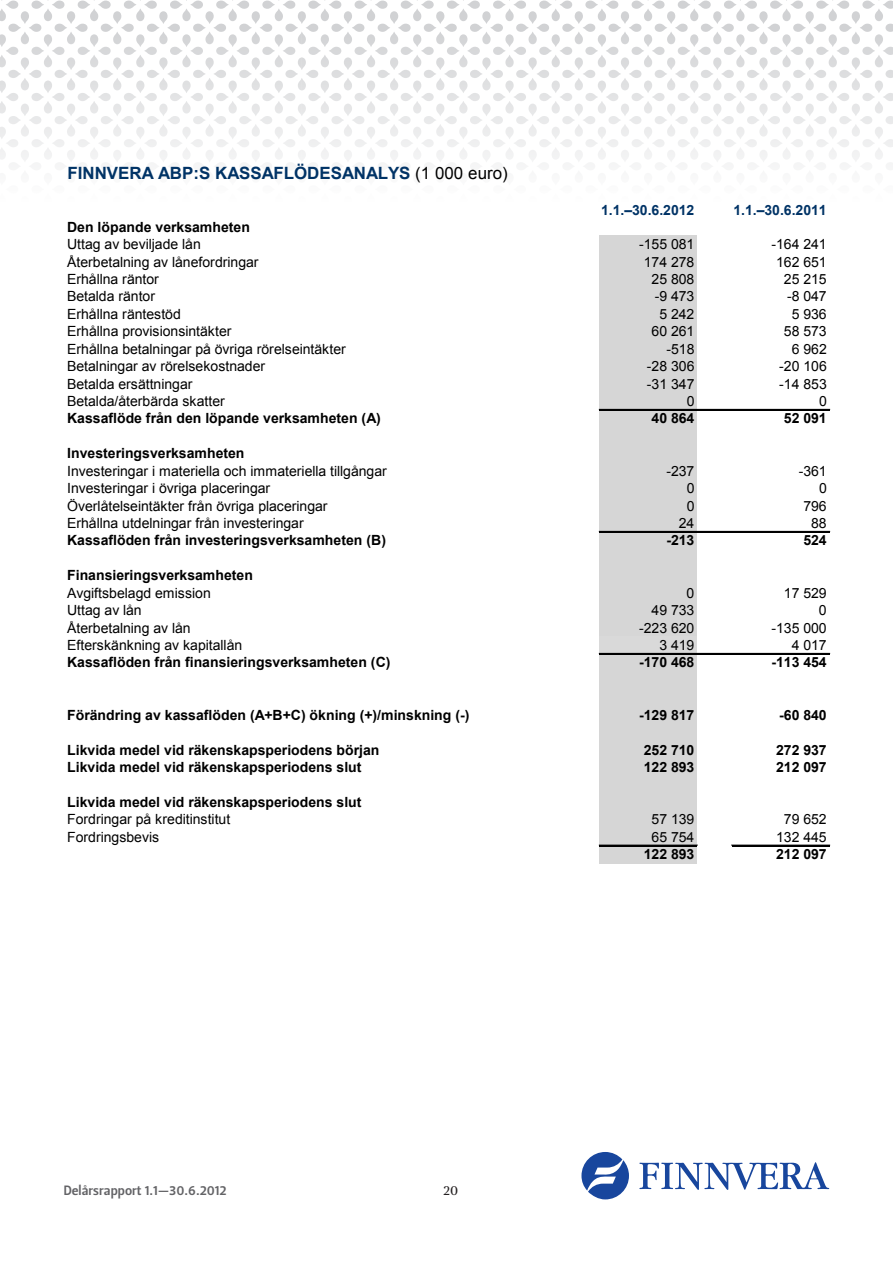
<style>
.page{position:relative;width:893px;height:1263px;background:#fff}
.page>*{position:absolute;margin:0;border:0;box-sizing:border-box;transform-origin:0 0}
.t1{font:700 16.95px "Arial";color:#036}
.t2{font:14.1px/17.4px "Arial";color:#000}
.t3{font:700 14.1px/17.4px "Arial";color:#000}
.t4{font:700 14.1px "Arial";color:#036}
.t5{font:13.5px "Leitura Sans Grot 3";color:#636366}
.t6{font:13.5px "Leitura News Roman 2";color:#231f20}
.s1{font-weight:400;color:#000}
.s2{font-weight:400}
.s3{font-weight:700}
</style>
<div class="page">
<svg style="left:0;top:0;width:302px;height:164px"></svg>
<svg style="left:302px;top:0;width:323px;height:164px"></svg>
<svg style="left:625px;top:0;width:268px;height:164px"></svg>
<svg style="left:581px;top:1152px;width:48px;height:47px"></svg>
<svg style="left:639px;top:1162px;width:190px;height:28px"></svg>
<div style="left:599px;top:236px;width:98px;height:401px;background:#d6d6d6"></div>
<div style="left:599px;top:637px;width:98px;height:17px;background:#d9d9d9"></div>
<div style="left:599px;top:654px;width:98px;height:209px;background:#d6d6d6"></div>
<hr style="left:599px;top:845px;width:98px;height:1px;background:#000">
<hr style="left:599px;top:409px;width:231px;height:2px;background:#000">
<hr style="left:599px;top:531px;width:231px;height:2px;background:#000">
<hr style="left:599px;top:653px;width:231px;height:2px;background:#000">
<hr style="left:732px;top:845px;width:98px;height:1px;background:#000">
<p class="t1" style="left:68px;top:161px;width:442px">FINNVERA ABP:S KASSAFLÖDESANALYS <span class="s1">(1 000 euro)</span></p>
<p class="t3" style="left:67px;top:218px;width:184px">Den löpande verksamheten<br><span class="s2">Uttag av beviljade lån</span></p>
<p class="t4" style="left:601px;top:201px;width:95px">1.1.–30.6.2012</p>
<p class="t4" style="left:733px;top:201px;width:95px">1.1.–30.6.2011</p>
<p class="t2" style="left:639px;top:236px;width:57px">-155 081</p>
<p class="t2" style="left:771px;top:236px;width:57px">-164 241</p>
<p class="t2" style="left:67px;top:253px;width:193px">Återbetalning av lånefordringar</p>
<p class="t2" style="left:644px;top:253px;width:52px">174 278</p>
<p class="t2" style="left:776px;top:253px;width:52px">162 651</p>
<p class="t2" style="left:67px;top:270px;width:93px">Erhållna räntor</p>
<p class="t2" style="left:652px;top:270px;width:44px">25 808</p>
<p class="t2" style="left:784px;top:270px;width:44px">25 215</p>
<p class="t2" style="left:67px;top:288px;width:89px">Betalda räntor</p>
<p class="t2" style="left:655px;top:288px;width:41px">-9 473</p>
<p class="t2" style="left:787px;top:288px;width:41px">-8 047</p>
<p class="t2" style="left:67px;top:305px;width:115px">Erhållna räntestöd</p>
<p class="t2" style="left:659px;top:305px;width:37px">5 242</p>
<p class="t2" style="left:792px;top:305px;width:37px">5 936</p>
<p class="t2" style="left:67px;top:323px;width:166px">Erhållna provisionsintäkter</p>
<p class="t2" style="left:652px;top:323px;width:44px">60 261</p>
<p class="t2" style="left:784px;top:323px;width:44px">58 573</p>
<p class="t2" style="left:67px;top:340px;width:280px">Erhållna betalningar på övriga rörelseintäkter</p>
<p class="t2" style="left:666px;top:340px;width:30px">-518</p>
<p class="t2" style="left:792px;top:340px;width:37px">6 962</p>
<p class="t2" style="left:67px;top:358px;width:200px">Betalningar av rörelsekostnader</p>
<p class="t2" style="left:647px;top:358px;width:49px">-28 306</p>
<p class="t2" style="left:779px;top:358px;width:49px">-20 106</p>
<p class="t2" style="left:67px;top:375px;width:127px">Betalda ersättningar</p>
<p class="t2" style="left:647px;top:375px;width:49px">-31 347</p>
<p class="t2" style="left:779px;top:375px;width:49px">-14 853</p>
<p class="t2" style="left:67px;top:392px;width:159px">Betalda/återbärda skatter</p>
<p class="t2" style="left:687px;top:392px;width:9px">0</p>
<p class="t2" style="left:819px;top:392px;width:9px">0</p>
<p class="t3" style="left:67px;top:410px;width:315px">Kassaflöde från den löpande verksamheten (A)</p>
<p class="t3" style="left:652px;top:410px;width:44px">40 864</p>
<p class="t3" style="left:784px;top:410px;width:44px">52 091</p>
<p class="t2" style="left:67px;top:445px;width:321px"><span class="s3">Investeringsverksamheten<br></span>Investeringar i materiella och immateriella tillgångar</p>
<p class="t2" style="left:666px;top:462px;width:30px">-237</p>
<p class="t2" style="left:799px;top:462px;width:30px">-361</p>
<p class="t2" style="left:67px;top:480px;width:205px">Investeringar i övriga placeringar</p>
<p class="t2" style="left:687px;top:480px;width:9px">0</p>
<p class="t2" style="left:819px;top:480px;width:9px">0</p>
<p class="t2" style="left:67px;top:497px;width:262px">Överlåtelseintäkter från övriga placeringar</p>
<p class="t2" style="left:687px;top:497px;width:9px">0</p>
<p class="t2" style="left:803px;top:497px;width:25px">796</p>
<p class="t2" style="left:67px;top:514px;width:238px">Erhållna utdelningar från investeringar</p>
<p class="t2" style="left:679px;top:514px;width:17px">24</p>
<p class="t2" style="left:811px;top:514px;width:17px">88</p>
<p class="t3" style="left:67px;top:532px;width:320px">Kassaflöden från investeringsverksamheten (B)</p>
<p class="t3" style="left:666px;top:532px;width:30px">-213</p>
<p class="t3" style="left:803px;top:532px;width:25px">524</p>
<p class="t3" style="left:67px;top:567px;width:187px">Finansieringsverksamheten<br><span class="s2">Avgiftsbelagd emission</span></p>
<p class="t2" style="left:687px;top:584px;width:9px">0</p>
<p class="t2" style="left:784px;top:584px;width:44px">17 529</p>
<p class="t2" style="left:67px;top:602px;width:76px">Uttag av lån</p>
<p class="t2" style="left:652px;top:602px;width:44px">49 733</p>
<p class="t2" style="left:819px;top:602px;width:9px">0</p>
<p class="t2" style="left:67px;top:619px;width:125px">Återbetalning av lån</p>
<p class="t2" style="left:639px;top:619px;width:57px">-223 620</p>
<p class="t2" style="left:771px;top:619px;width:57px">-135 000</p>
<p class="t2" style="left:67px;top:636px;width:177px">Efterskänkning av kapitallån</p>
<p class="t2" style="left:659px;top:636px;width:37px">3 419</p>
<p class="t2" style="left:792px;top:636px;width:37px">4 017</p>
<p class="t3" style="left:67px;top:654px;width:325px">Kassaflöden från finansieringsverksamheten (C)</p>
<p class="t3" style="left:639px;top:654px;width:57px">-170 468</p>
<p class="t3" style="left:771px;top:654px;width:57px">-113 454</p>
<p class="t3" style="left:67px;top:706px;width:404px">Förändring av kassaflöden (A+B+C) ökning (+)/minskning (-)</p>
<p class="t3" style="left:639px;top:706px;width:57px">-129 817</p>
<p class="t3" style="left:779px;top:706px;width:49px">-60 840</p>
<p class="t3" style="left:67px;top:741px;width:314px">Likvida medel vid räkenskapsperiodens början</p>
<p class="t3" style="left:644px;top:741px;width:52px">252 710</p>
<p class="t3" style="left:776px;top:741px;width:52px">272 937</p>
<p class="t3" style="left:67px;top:759px;width:296px">Likvida medel vid räkenskapsperiodens slut</p>
<p class="t3" style="left:644px;top:759px;width:52px">122 893</p>
<p class="t3" style="left:776px;top:759px;width:52px">212 097</p>
<p class="t3" style="left:67px;top:794px;width:296px">Likvida medel vid räkenskapsperiodens slut<br><span class="s2">Fordringar på kreditinstitut</span></p>
<p class="t2" style="left:652px;top:811px;width:44px">57 139</p>
<p class="t2" style="left:784px;top:811px;width:44px">79 652</p>
<p class="t2" style="left:67px;top:828px;width:93px">Fordringsbevis</p>
<p class="t2" style="left:652px;top:828px;width:44px">65 754</p>
<p class="t2" style="left:776px;top:828px;width:52px">132 445</p>
<p class="t3" style="left:644px;top:846px;width:52px">122 893</p>
<p class="t3" style="left:776px;top:846px;width:52px">212 097</p>
<p class="t5" style="left:64px;top:1181px;width:164px">Delårsrapport 1.1—30.6.2012</p>
<p class="t6" style="left:443px;top:1182px;width:16px">20</p>
</div>
